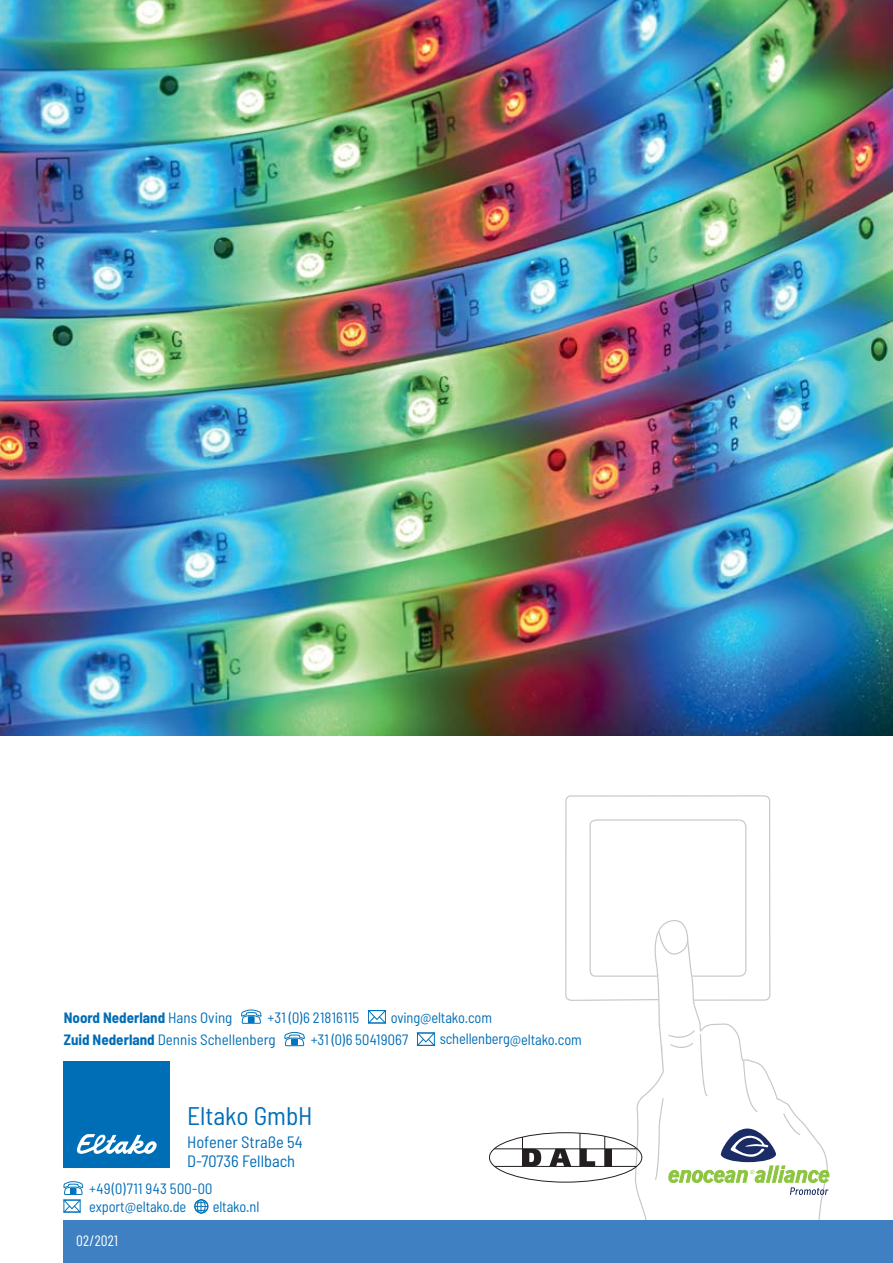
<style>
.page{position:relative;width:893px;height:1263px;background:#fff}
.page>*{position:absolute;margin:0;border:0;box-sizing:border-box;transform-origin:0 0}
.t1{font:semi-condensed 25.5px "Barlow";color:#006db7}
.t2{font:semi-condensed 16.5px/19.8px "Barlow";color:#006db7}
.t3{font:semi-condensed 15px/18px "Barlow";letter-spacing:-.005em;color:#006db7}
.t4{font:semi-condensed 15px "Barlow";letter-spacing:-.005em;color:#006db7;scale:.96 1}
.t5{font:700 semi-condensed 15px "Barlow";color:#006db7}
.t6{font:semi-condensed 15px "Barlow";letter-spacing:.02em;color:#006db7}
.t7{font:semi-condensed 15px "Barlow";letter-spacing:.015em;color:#006db7}
.t8{font:15px "Barlow Condensed";letter-spacing:.025em;color:#fff}
.s1{font-weight:400}
.s2{font-weight:700}
</style>
<div class="page">
<svg style="left:565px;top:795px;width:258px;height:425px"></svg>
<div style="left:64px;top:1220px;width:829px;height:43px;background:#3e80c2"></div>
<img style="left:0;top:0;width:893px;height:736px">
<hr style="left:495px;top:1166px;width:142px;height:1px;background:#231f20">
<hr style="left:579px;top:1133px;width:1px;height:33px;background:#231f20">
<hr style="left:494px;top:1148px;width:143px;height:1px;background:#231f20">
<svg style="left:549px;top:1149px;width:22px;height:18px"></svg>
<svg style="left:580px;top:819px;width:249px;height:376px"></svg>
<div style="left:605px;top:1149px;width:6px;height:18px;background:#231f20"></div>
<svg style="left:522px;top:1137px;width:19px;height:30px"></svg>
<svg style="left:241px;top:1010px;width:20px;height:14px"></svg>
<svg style="left:368px;top:1010px;width:18px;height:13px"></svg>
<svg style="left:284px;top:1032px;width:21px;height:14px"></svg>
<svg style="left:417px;top:1033px;width:18px;height:13px"></svg>
<svg style="left:64px;top:1181px;width:19px;height:31px"></svg>
<div style="left:194px;top:1200px;width:14px;height:13px;border:1px solid #0475b7;border-radius:50%"></div>
<svg style="left:195px;top:1199px;width:13px;height:15px"></svg>
<div style="left:64px;top:1061px;width:106px;height:106px;background:#006db7"></div>
<svg style="left:77px;top:1134px;width:80px;height:20px"></svg>
<p class="t5" style="left:64px;top:1012px;width:170px">Noord Nederland <span class="s1">Hans Oving</span></p>
<p class="t6" style="left:267px;top:1012px;width:93px">+31 (0)6 21816115</p>
<p class="t4" style="left:391px;top:1012px;width:107px">oving@eltako.com</p>
<p class="t3" style="left:64px;top:1033px;width:213px"><span class="s2">Zuid Nederland</span> Dennis Schellenberg</p>
<p class="t7" style="left:311px;top:1034px;width:99px">+31 (0)6 50419067</p>
<p class="t4" style="left:440px;top:1033px;width:149px">schellenberg@eltako.com</p>
<h1 class="t1" style="left:187px;top:1107px;width:127px">Eltako GmbH</h1>
<p class="t2" style="left:187px;top:1134px;width:117px">Hofener Straße 54<br>D-70736 Fellbach</p>
<p class="t3" style="left:89px;top:1181px;width:125px">+49(0)711 943 500-00 export@eltako.de</p>
<p class="t4" style="left:213px;top:1201px;width:50px">eltako.nl</p>
<p class="t8" style="left:76px;top:1235px;width:43px">02/2021</p>
</div>
